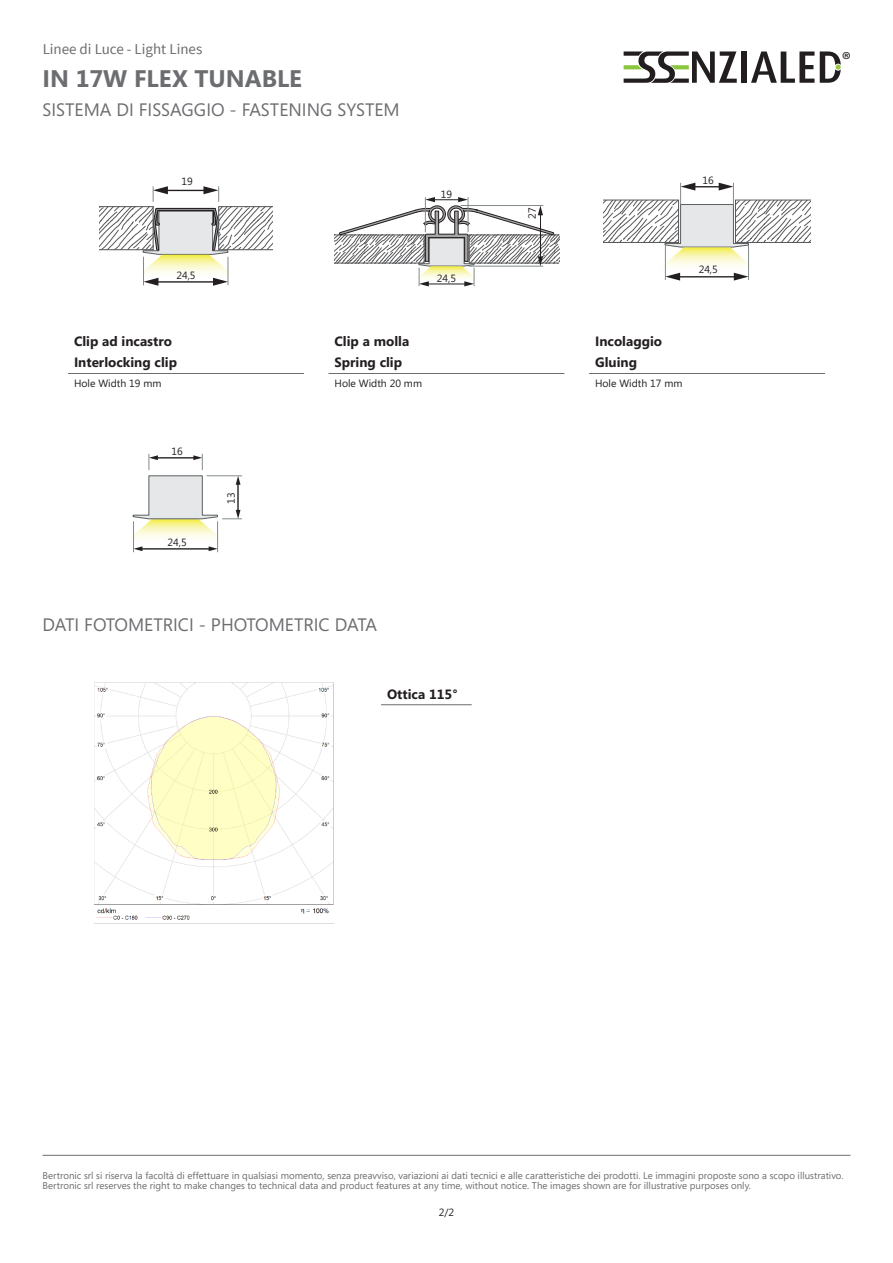
<style>
.page{position:relative;width:893px;height:1263px;background:#fff}
.page>*{position:absolute;margin:0;border:0;box-sizing:border-box;transform-origin:0 0}
.t1{font:700 24px "Segoe";color:#6c6d70}
.t2{font:21.9px "Myriad Pro";color:#221e20}
.t3{font:18px "Segoe";color:#6c6d70}
.t4{font:15px "Source Sans Pro";color:#6c6d70}
.t5{font:700 13.5px "Segoe";color:#231f20}
.t6{font:10.5px "Segoe";color:#231f20}
.t7{font:9.75px/10.5px "Segoe";color:#6c6d70}
</style>
<div class="page">
<hr style="left:43px;top:1155px;width:807px;height:1px;background:#6c6d70">
<img style="left:94px;top:683px;width:239px;height:237px">
<hr style="left:68px;top:373px;width:236px;height:1px;background:#6c6d70">
<svg style="left:99px;top:186px;width:174px;height:100px"></svg>
<hr style="left:329px;top:373px;width:235px;height:1px;background:#6c6d70">
<svg style="left:554px;top:237px;width:3px;height:24px"></svg>
<div style="left:469px;top:235px;width:90px;height:28px;border:1px solid #57585a"></div>
<svg style="left:336px;top:237px;width:3px;height:24px"></svg>
<div style="left:334px;top:235px;width:90px;height:28px;border:1px solid #57585a"></div>
<svg style="left:339px;top:197px;width:215px;height:89px"></svg>
<hr style="left:425px;top:197px;width:1px;height:35px;background:#838a8c">
<hr style="left:468px;top:197px;width:1px;height:35px;background:#838a8c">
<hr style="left:589px;top:373px;width:236px;height:1px;background:#6c6d70">
<svg style="left:663px;top:248px;width:88px;height:22px"></svg>
<hr style="left:748px;top:245px;width:1px;height:35px;background:#838a8c">
<hr style="left:665px;top:245px;width:1px;height:35px;background:#838a8c">
<hr style="left:677px;top:276px;width:59px;height:1px;background:#231f20">
<svg style="left:665px;top:273px;width:15px;height:8px"></svg>
<svg style="left:734px;top:273px;width:14px;height:8px"></svg>
<svg style="left:664px;top:183px;width:85px;height:65px"></svg>
<svg style="left:603px;top:200px;width:76px;height:43px"></svg>
<svg style="left:735px;top:200px;width:76px;height:43px"></svg>
<svg style="left:131px;top:519px;width:95px;height:23px"></svg>
<hr style="left:217px;top:521px;width:1px;height:31px;background:#838a8c">
<hr style="left:133px;top:521px;width:1px;height:31px;background:#838a8c">
<hr style="left:141px;top:548px;width:69px;height:2px;background:#231f20">
<svg style="left:134px;top:546px;width:8px;height:5px"></svg>
<svg style="left:209px;top:546px;width:8px;height:5px"></svg>
<svg style="left:133px;top:454px;width:109px;height:65px"></svg>
<hr style="left:381px;top:704px;width:91px;height:1px;background:#6c6d70">
<div style="left:741px;top:51px;width:6px;height:32px;background:#221e20"></div>
<svg style="left:751px;top:51px;width:63px;height:32px"></svg>
<svg style="left:820px;top:51px;width:21px;height:32px"></svg>
<svg style="left:624px;top:51px;width:113px;height:32px"></svg>
<h3 class="t4" style="left:43px;top:39px;width:161px">Linee di Luce - Light Lines</h3>
<p class="t1" style="left:43px;top:62px;width:261px">IN 17W FLEX TUNABLE</p>
<p class="t3" style="left:43px;top:98px;width:359px">SISTEMA DI FISSAGGIO - FASTENING SYSTEM</p>
<p class="t6" style="left:181px;top:174px;width:13px">19</p>
<p class="t6" style="left:441px;top:187px;width:13px">19</p>
<p class="t6" style="left:176px;top:268px;width:21px">24,5</p>
<p class="t5" style="left:74px;top:332px;width:100px">Clip ad incastro</p>
<p class="t5" style="left:74px;top:353px;width:105px">Interlocking clip</p>
<p class="t6" style="left:74px;top:376px;width:89px">Hole Width 19 mm</p>
<p class="t6" style="left:172px;top:444px;width:13px">16</p>
<p class="t6" style="left:168px;top:535px;width:21px">24,5</p>
<p class="t6" style="left:224px;top:504px;width:13px;rotate:-90deg">13</p>
<p class="t6" style="left:437px;top:271px;width:21px">24,5</p>
<p class="t5" style="left:335px;top:332px;width:76px">Clip a molla</p>
<p class="t5" style="left:335px;top:353px;width:69px">Spring clip</p>
<p class="t6" style="left:335px;top:376px;width:89px">Hole Width 20 mm</p>
<p class="t3" style="left:43px;top:613px;width:336px">DATI FOTOMETRICI - PHOTOMETRIC DATA</p>
<p class="t5" style="left:387px;top:684px;width:72px">Ottica 115°</p>
<p class="t6" style="left:525px;top:219px;width:13px;rotate:-90deg">27</p>
<p class="t6" style="left:703px;top:173px;width:13px">16</p>
<p class="t6" style="left:699px;top:262px;width:21px">24,5</p>
<p class="t5" style="left:595px;top:332px;width:69px">Incolaggio</p>
<p class="t5" style="left:595px;top:353px;width:43px">Gluing</p>
<p class="t6" style="left:595px;top:376px;width:89px">Hole Width 17 mm</p>
<h2 class="t2" style="left:842px;top:46px;width:11px">®</h2>
<p class="t7" style="left:43px;top:1169px;width:803px">Bertronic srl si riserva la facoltà di effettuare in qualsiasi momento, senza preavviso, variazioni ai dati tecnici e alle caratteristiche dei prodotti. Le immagini proposte sono a scopo illustrativo.<br>Bertronic srl reserves the right to make changes to technical data and product features at any time, without notice. The images shown are for illustrative purposes only.</p>
<p class="t6" style="left:439px;top:1205px;width:17px">2/2</p>
</div>
